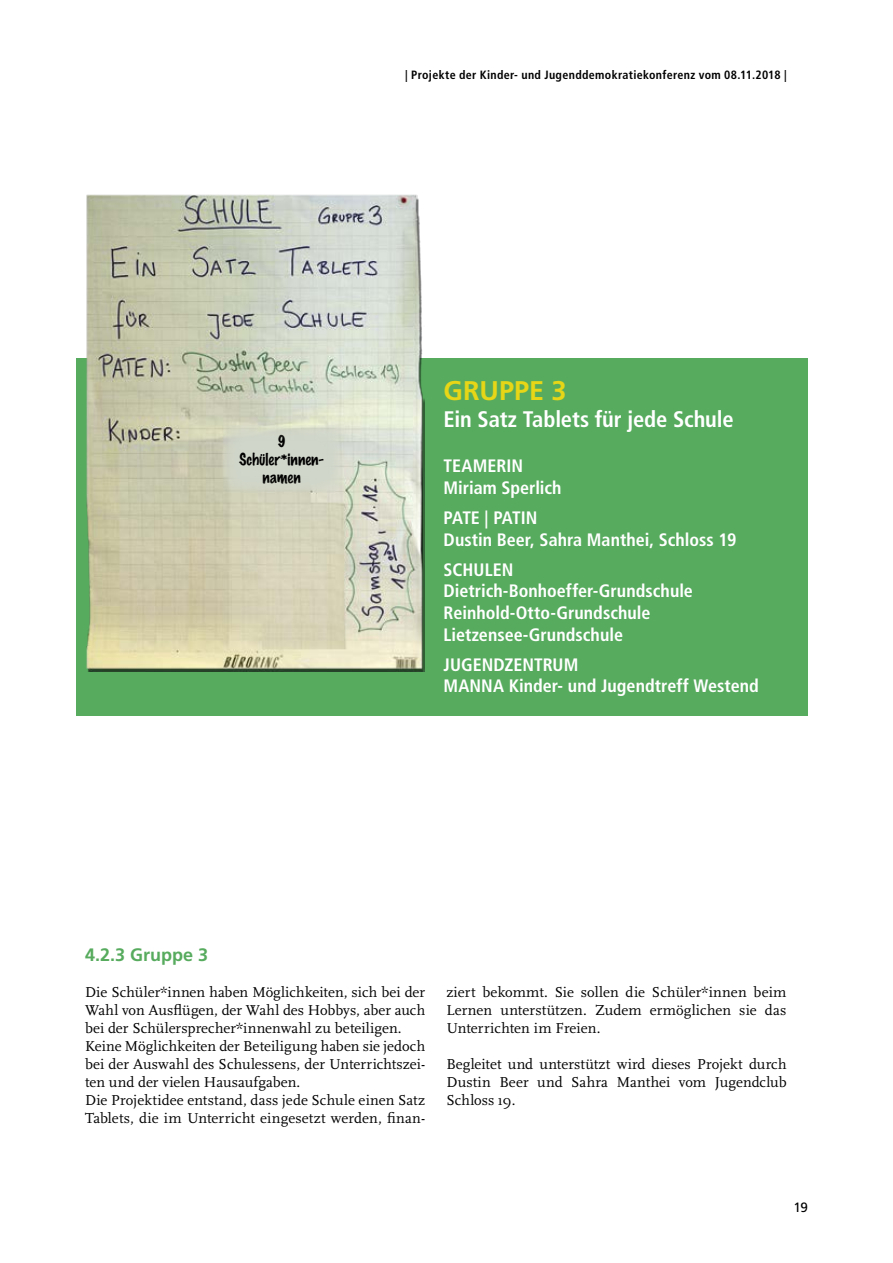
<style>
.page{position:relative;width:893px;height:1263px;background:#fff}
.page>*{position:absolute;margin:0;border:0;box-sizing:border-box;transform-origin:0 0}
.t1{font:700 27px "Frutiger";color:#e6d617}
.t2{font:700 condensed 22.5px "Frutiger";letter-spacing:-.005em;color:#fff}
.t3{font:700 condensed 18px/21.6px "Frutiger";color:#fff}
.t4{font:700 18px "Frutiger";color:#57ab5e}
.t5{font:15px/18px "Scala Pro";letter-spacing:.005em;color:#000;text-align:justify}
.t6{font:100 15px/18px "Marker Felt";letter-spacing:.01em;color:#000;text-align:center}
.t7{font:13.5px "Frutiger";color:#000}
.t8{font:700 condensed 12px "Frutiger";letter-spacing:.03em;color:#000}
</style>
<div class="page">
<div style="left:77px;top:359px;width:731px;height:357px;background:#57ab5e"></div>
<img style="left:85px;top:194px;width:339px;height:478px">
<div style="left:222px;top:425px;width:119px;height:68px;background:#d0d6ca"></div>
<p class="t8" style="left:405px;top:67px;width:383px">| Projekte der Kinder- und Jugenddemokratiekonferenz vom 08.11.2018 |</p>
<p class="t6" style="left:239px;top:432px;width:87px">9<br>Schüler*innen&shy;namen</p>
<h1 class="t1" style="left:444px;top:375px;width:124px">GRUPPE 3</h1>
<h2 class="t2" style="left:444px;top:406px;width:292px">Ein Satz Tablets für jede Schule</h2>
<p class="t3" style="left:444px;top:455px;width:119px">TEAMERIN<br>Miriam Sperlich</p>
<p class="t3" style="left:444px;top:507px;width:294px">PATE | PATIN<br>Dustin Beer, Sahra Manthei, Schloss 19</p>
<p class="t3" style="left:444px;top:559px;width:251px">SCHULEN<br>Dietrich-Bonhoeffer-Grundschule<br>Reinhold-Otto-Grundschule<br>Lietzensee-Grundschule</p>
<p class="t3" style="left:444px;top:654px;width:317px">JUGENDZENTRUM<br>MANNA Kinder- und Jugendtreff Westend</p>
<p class="t4" style="left:85px;top:944px;width:125px">4.2.3 Gruppe 3</p>
<p class="t5" style="left:85px;top:983px;width:342px;text-align:left">Die Schüler*innen haben Möglichkeiten, sich bei der Wahl von Ausflügen, der Wahl des Hobbys, aber auch bei der Schülersprecher*innenwahl zu beteiligen.<br>Keine Möglichkeiten der Beteiligung haben sie jedoch bei der Auswahl des Schulessens, der Unterrichtszei&shy;ten und der vielen Hausaufgaben.<br>Die Projektidee entstand, dass jede Schule einen Satz Tablets, die im Unterricht eingesetzt werden, finan-</p>
<p class="t5" style="left:446px;top:983px;width:342px">ziert bekommt. Sie sollen die Schüler*innen beim Lernen unterstützen. Zudem ermöglichen sie das Unterrichten im Freien.</p>
<p class="t5" style="left:446px;top:1055px;width:342px">Begleitet und unterstützt wird dieses Projekt durch Dustin Beer und Sahra Manthei vom Jugendclub Schloss 19.</p>
<p class="t7" style="left:793px;top:1199px;width:16px">19</p>
</div>
